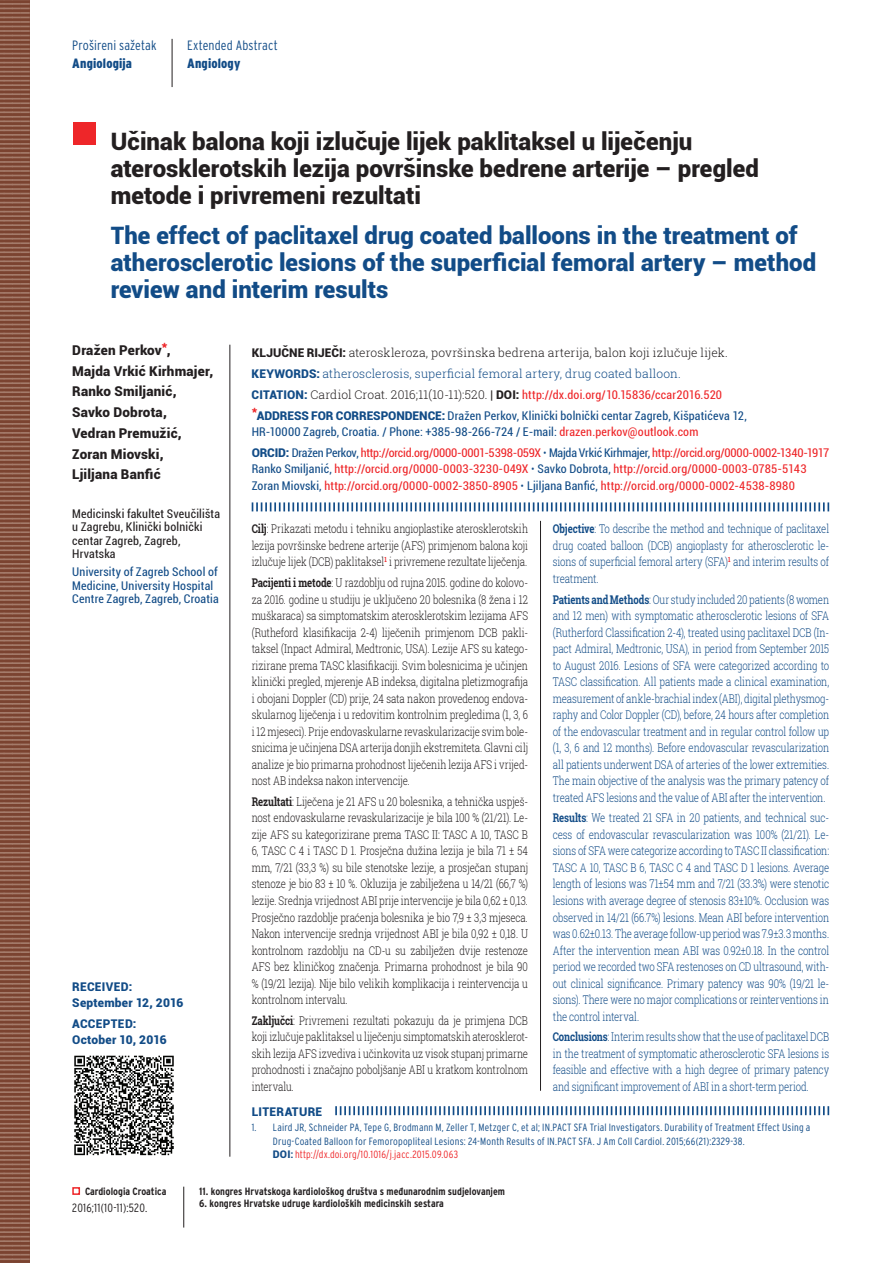
<style>
.page{position:relative;width:893px;height:1263px;background:#fff}
.page>*{position:absolute;margin:0;border:0;box-sizing:border-box;transform-origin:0 0}
.t1{font:900 24px/27px "Roboto";color:#124c87}
.t2{font:900 24px/27px "Roboto";color:#231f20}
.t3{font:900 13.5px/20.7px "Roboto";letter-spacing:.015em;color:#231f20}
.t4{font:300 condensed 13.5px "Interstate";letter-spacing:.01em;color:#124c87}
.t5{font:900 condensed 13.5px "Interstate";letter-spacing:.01em;color:#124c87}
.t6{font:300 12px/16.5px "Roboto Slab";letter-spacing:-.005em;color:#231f20;text-align:justify;scale:.8 1}
.t7{font:300 12px/16.5px "Roboto Slab";letter-spacing:-.01em;color:#124c87;text-align:justify;scale:.8 1}
.t8{font:condensed 12px/13.5px "Roboto";letter-spacing:.015em;color:#124c87}
.t9{font:condensed 12px/16.5px "Roboto";letter-spacing:.01em;color:#ee2629}
.t10{font:condensed 12px/20.7px "Roboto";letter-spacing:-.01em;color:#ee2629}
.t11{font:300 12px/20.7px "Roboto Slab";letter-spacing:-.005em;color:#231f20}
.t12{font:condensed 12px/13.5px "Roboto";letter-spacing:.015em;color:#231f20}
.t13{font:900 12px/16.5px "Roboto";letter-spacing:.02em;color:#124c87}
.t14{font:300 condensed 12px "Interstate";letter-spacing:.02em;color:#231f20}
.t15{font:300 condensed 10.5px/13.5px "Interstate";letter-spacing:.02em;color:#124c87}
.t16{font:700 condensed 10.5px "Interstate";color:#231f20}
.s1{font-family:"Roboto";font-weight:900}
.s2{font-family:"Roboto";font-weight:900;color:#124c87}
.s3{color:#124c87}
.s4{font-weight:900;font-stretch:normal}
.s5{font-family:"Roboto Slab";font-weight:300;font-stretch:normal;color:#231f20}
.s6{font-family:"Roboto Slab";font-weight:700;font-stretch:normal;color:#231f20}
.s7{font-weight:900;font-stretch:normal;color:#231f20}
.s8{color:#ee2629}
.s9{font-weight:900;font-stretch:normal;color:#124c87}
.s10{font-family:"Roboto Slab";font-weight:100;font-stretch:normal;color:#124c87}
.s11{font-weight:700}
.s12{font-family:"Roboto";font-weight:900;font-stretch:normal}
.s13{font-family:"Roboto Slab";font-weight:700;font-stretch:normal}
</style>
<div class="page">
<div style="left:72px;top:1187px;width:8px;height:8px;border:2px solid #ee2629"></div>
<hr style="left:183px;top:1187px;width:1px;height:40px;background:#231f20">
<div style="left:73px;top:122px;width:23px;height:22px;background:#ee2629"></div>
<hr style="left:230px;top:345px;width:1px;height:812px;background:#231f20">
<svg style="left:252px;top:502px;width:577px;height:9px"></svg>
<svg style="left:74px;top:1056px;width:100px;height:99px"></svg>
<hr style="left:540px;top:521px;width:1px;height:570px;background:#231f20">
<svg style="left:335px;top:1106px;width:494px;height:9px"></svg>
<hr style="left:172px;top:39px;width:1px;height:48px;background:#231f20">
<svg style="left:0;top:0;width:30px;height:1263px;background:#8a5845"></svg>
<p class="t4" style="left:72px;top:38px;width:86px">Prošireni sažetak</p>
<p class="t5" style="left:72px;top:56px;width:61px">Angiologija</p>
<p class="t4" style="left:187px;top:38px;width:92px">Extended Abstract</p>
<p class="t5" style="left:187px;top:56px;width:55px">Angiology</p>
<h1 class="t2" style="left:111px;top:127px;width:650px">Učinak balona koji izlučuje lijek paklitaksel u liječenju aterosklerotskih lezija površinske bedrene arterije – pregled metode i privremeni rezultati</h1>
<h1 class="t1" style="left:111px;top:221px;width:707px">The effect of paclitaxel drug coated balloons in the treatment of atherosclerotic lesions of the superficial femoral artery – method review and interim results</h1>
<p class="t3" style="left:72px;top:339px;width:143px">Dražen Perkov<sup>*</sup>,<br>Majda Vrkić Kirhmajer,<br>Ranko Smiljanić,<br>Savko Dobrota,<br>Vedran Premužić,<br>Zoran Miovski,<br>Ljiljana Banfić</p>
<p class="t12" style="left:72px;top:506px;width:149px">Medicinski fakultet Sveučilišta u Zagrebu, Klinički bolnički centar Zagreb, Zagreb,<br>Hrvatska</p>
<p class="t8" style="left:72px;top:565px;width:148px">University of Zagreb School of<br>Medicine, University Hospital<br>Centre Zagreb, Zagreb, Croatia</p>
<p class="t13" style="left:72px;top:978px;width:113px">RECEIVED:<br>September 12, 2016</p>
<p class="t13" style="left:72px;top:1015px;width:96px">ACCEPTED:<br>October 10, 2016</p>
<p class="t11" style="left:252px;top:342px;width:478px"><span class="s1">KLJUČNE RIJEČI:</span> ateroskleroza, površinska bedrena arterija, balon koji izlučuje lijek.<br><span class="s2">KEYWORDS:</span> <span class="s3">atherosclerosis, superficial femoral artery, drug coated balloon.</span></p>
<p class="t8" style="left:252px;top:384px;width:497px;line-height:20.7px"><span class="s4">CITATION:</span> <span class="s5">Cardiol Croat. 2016;11(10-11):520.</span> <span class="s6">|</span> <span class="s7">DOI:</span> <span class="s8">http://dx.doi.org/10.15836/ccar2016.520 </span><sup>*</sup><span class="s4">ADDRESS FOR CORRESPONDENCE:</span> Dražen Perkov, Klinički bolnički centar Zagreb, Kišpatićeva 12,</p>
<p class="t10" style="left:252px;top:421px;width:579px"><span class="s3">HR-10000 Zagreb, Croatia. / Phone: +385-98-266-724 / E-mail:</span> drazen.perkov@outlook.com<br><span class="s9">ORCID:</span> <span class="s3">Dražen Perkov,</span> http://orcid.org/0000-0001-5398-059X <span class="s10">•</span> <span class="s3">Majda Vrkić Kirhmajer,</span> http://orcid.org/0000-0002-1340-1917</p>
<p class="t9" style="left:252px;top:460px;width:556px"><span class="s3">Ranko Smiljanić,</span> http://orcid.org/0000-0003-3230-049X <span class="s10">•</span> <span class="s3">Savko Dobrota,</span> http://orcid.org/0000-0003-0785-5143<br><span class="s3">Zoran Miovski,</span> http://orcid.org/0000-0002-3850-8905 <span class="s10">•</span> <span class="s3">Ljiljana Banfić,</span> http://orcid.org/0000-0002-4538-8980</p>
<p class="t6" style="left:252px;top:520px;width:347px"><span class="s11">Cilj</span>: Prikazati metodu i tehniku angioplastike aterosklerotskih lezija površinske bedrene arterije (AFS) primjenom balona koji izlučuje lijek (DCB) paklitaksel<sup>1</sup> i privremene rezultate liječenja.</p>
<p class="t6" style="left:252px;top:574px;width:347px"><span class="s11">Pacijenti i metode</span>: U razdoblju od rujna 2015. godine do kolovo&shy;za 2016. godine u studiju je uključeno 20 bolesnika (8 žena i 12 muškaraca) sa simptomatskim aterosklerotskim lezijama AFS (Rutheford klasifikacija 2-4) liječenih primjenom DCB pakli&shy;taksel (Inpact Admiral, Medtronic, USA). Lezije AFS su katego&shy;rizirane prema TASC klasifikaciji. Svim bolesnicima je učinjen klinički pregled, mjerenje AB indeksa, digitalna pletizmografija i obojani Doppler (CD) prije, 24 sata nakon provedenog endova&shy;skularnog liječenja i u redovitim kontrolnim pregledima (1, 3, 6 i 12 mjeseci). Prije endovaskularne revaskularizacije svim bole&shy;snicima je učinjena DSA arterija donjih ekstremiteta. Glavni cilj analize je bio primarna prohodnost liječenih lezija AFS i vrijed&shy;nost AB indeksa nakon intervencije.</p>
<p class="t6" style="left:252px;top:793px;width:347px"><span class="s11">Rezultati</span>: Liječena je 21 AFS u 20 bolesnika, a tehnička uspješ&shy;nost endovaskularne revaskularizacije je bila 100 % (21/21). Le&shy;zije AFS su kategorizirane prema TASC II: TASC A 10, TASC B 6, TASC C 4 i TASC D 1. Prosječna dužina lezija je bila 71 ± 54 mm, 7/21 (33,3 %) su bile stenotske lezije, a prosječan stupanj stenoze je bio 83 ± 10 %. Okluzija je zabilježena u 14/21 (66,7 %) lezije. Srednja vrijednost ABI prije intervencije je bila 0,62 ± 0,13.<br>Prosječno razdoblje praćenja bolesnika je bio 7,9 ± 3,3 mjeseca.<br>Nakon intervencije srednja vrijednost ABI je bila 0,92 ± 0,18. U kontrolnom razdoblju na CD-u su zabilježen dvije restenoze AFS bez kliničkog značenja. Primarna prohodnost je bila 90 % (19/21 lezija). Nije bilo velikih komplikacija i reintervencija u kontrolnom intervalu.</p>
<p class="t6" style="left:252px;top:1012px;width:347px"><span class="s11">Zaključci</span>: Privremeni rezultati pokazuju da je primjena DCB koji izlučuje paklitaksel u liječenju simptomatskih aterosklerot&shy;skih lezija AFS izvediva i učinkovita uz visok stupanj primarne prohodnosti i značajno poboljšanje ABI u kratkom kontrolnom intervalu.</p>
<p class="t7" style="left:553px;top:520px;width:347px"><span class="s11">Objective</span>: To describe the method and technique of paclitaxel drug coated balloon (DCB) angioplasty for atherosclerotic le&shy;sions of superficial femoral artery (SFA)<sup>1</sup> and interim results of treatment.</p>
<p class="t7" style="left:553px;top:591px;width:347px"><span class="s11">Patients and Methods</span>: Our study included 20 patients (8 women and 12 men) with symptomatic atherosclerotic lesions of SFA (Rutherford Classification 2-4), treated using paclitaxel DCB (In&shy;pact Admiral, Medtronic, USA), in period from September 2015 to August 2016. Lesions of SFA were categorized according to TASC classification. All patients made a clinical examination, measurement of ankle-brachial index (ABI), digital plethysmog&shy;raphy and Color Doppler (CD), before, 24 hours after completion of the endovascular treatment and in regular control follow up (1, 3, 6 and 12 months). Before endovascular revascularization all patients underwent DSA of arteries of the lower extremities.<br>The main objective of the analysis was the primary patency of treated AFS lesions and the value of ABI after the intervention.</p>
<p class="t7" style="left:553px;top:809px;width:347px"><span class="s11">Results</span>: We treated 21 SFA in 20 patients, and technical suc&shy;cess of endovascular revascularization was 100% (21/21). Le&shy;sions of SFA were categorize according to TASC II classification:<br>TASC A 10, TASC B 6, TASC C 4 and TASC D 1 lesions. Average length of lesions was 71±54 mm and 7/21 (33.3%) were stenotic lesions with average degree of stenosis 83±10%. Occlusion was observed in 14/21 (66.7%) lesions. Mean ABI before intervention was 0.62±0.13. The average follow-up period was 7.9±3.3 months.<br>After the intervention mean ABI was 0.92±0.18. In the control period we recorded two SFA restenoses on CD ultrasound, with&shy;out clinical significance. Primary patency was 90% (19/21 le&shy;sions). There were no major complications or reinterventions in the control interval.</p>
<p class="t7" style="left:553px;top:1028px;width:347px"><span class="s11">Conclusions</span>: Interim results show that the use of paclitaxel DCB in the treatment of symptomatic atherosclerotic SFA lesions is feasible and effective with a high degree of primary patency and significant improvement of ABI in a short-term period.</p>
<p class="t13" style="left:252px;top:1102px;width:72px">LITERATURE</p>
<p class="t15" style="left:273px;top:1121px;width:539px;text-indent:-21px">1. Laird JR, Schneider PA, Tepe G, Brodmann M, Zeller T, Metzger C, et al; IN.PACT SFA Trial Investigators. Durability of Treatment Effect Using a<br>Drug-Coated Balloon for Femoropopliteal Lesions: 24-Month Results of IN.PACT SFA. J Am Coll Cardiol. 2015;66(21):2329-38.<br><span class="s12">DOI</span><span class="s13">:</span> <span class="s8">http://dx.doi.org/10.1016/j.jacc.2015.09.063</span></p>
<p class="t16" style="left:85px;top:1185px;width:83px">Cardiologia Croatica</p>
<p class="t14" style="left:72px;top:1201px;width:77px">2016;11(10-11):520.</p>
<p class="t16" style="left:199px;top:1185px;width:307px">11. kongres Hrvatskoga kardiološkog društva s međunarodnim sudjelovanjem</p>
<p class="t16" style="left:199px;top:1197px;width:246px">6. kongres Hrvatske udruge kardioloških medicinskih sestara</p>
</div>
